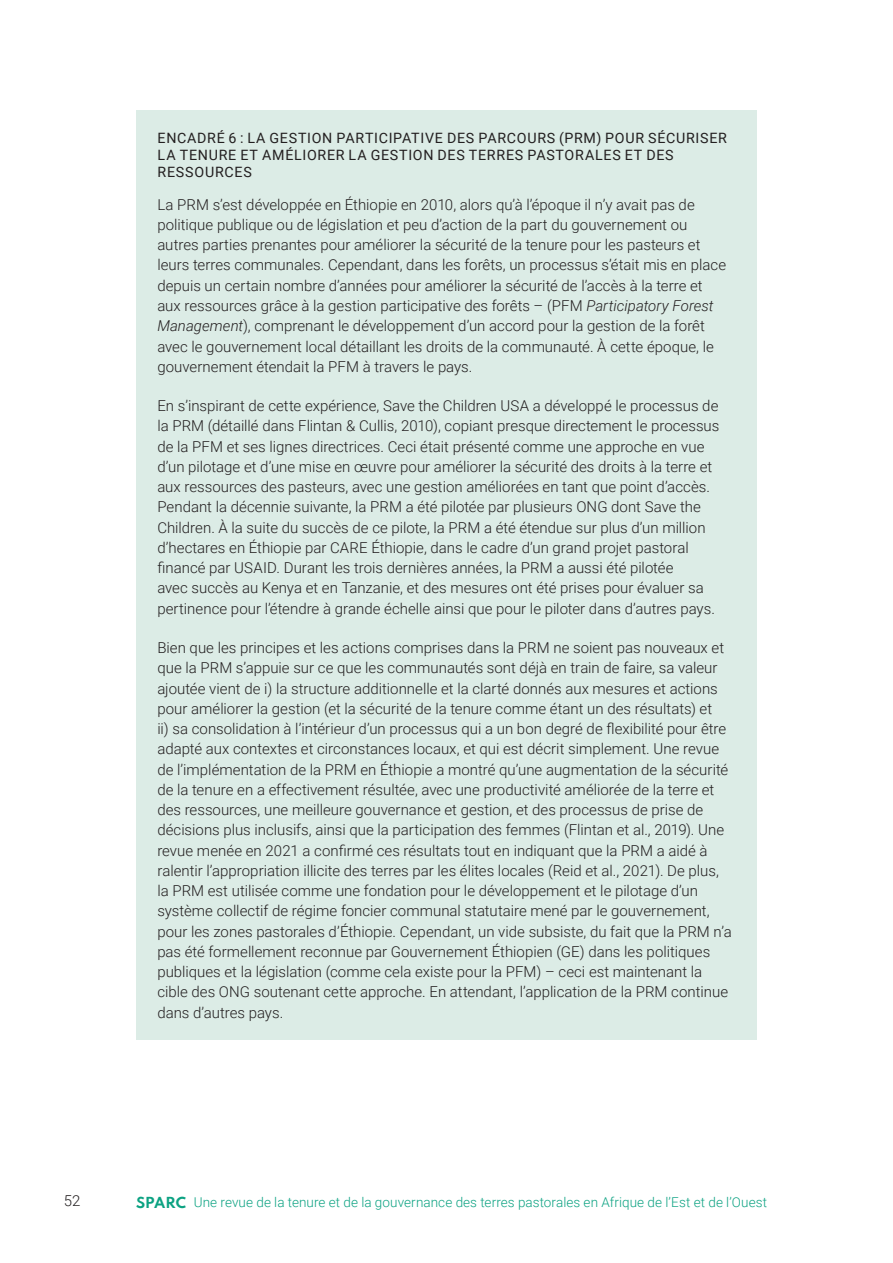
<style>
.page{position:relative;width:893px;height:1263px;background:#fff}
.page>*{position:absolute;margin:0;border:0;box-sizing:border-box;transform-origin:0 0}
.Body_copy{font:300 15px/20.2px "Roboto";color:#231f20}
.Figure_box_table_tit{font:14.25px/17.1px "Roboto";letter-spacing:.05em;color:#231f20}
.t1{font:300 13.5px "Roboto";letter-spacing:.005em;color:#0ca282}
.s1{font-style:italic}
.s2{font-family:"Spartan";font-weight:700}
</style>
<div class="page">
<div style="left:136px;top:111px;width:621px;height:929px;background:#dcece6"></div>
<p class="Figure_box_table_tit" style="left:158px;top:128px;width:571px">ENCADRÉ 6 : LA GESTION PARTICIPATIVE DES PARCOURS (PRM) POUR SÉCURISER<br>LA TENURE ET AMÉLIORER LA GESTION DES TERRES PASTORALES ET DES<br>RESSOURCES</p>
<p class="Body_copy" style="left:157px;top:194px;width:570px">La PRM s’est développée en Éthiopie en 2010, alors qu’à l’époque il n’y avait pas de politique publique ou de législation et peu d’action de la part du gouvernement ou autres parties prenantes pour améliorer la sécurité de la tenure pour les pasteurs et leurs terres communales. Cependant, dans les forêts, un processus s’était mis en place depuis un certain nombre d’années pour améliorer la sécurité de l’accès à la terre et aux ressources grâce à la gestion participative des forêts – (PFM <span class="s1">Participatory Forest Management</span>), comprenant le développement d’un accord pour la gestion de la forêt avec le gouvernement local détaillant les droits de la communauté. À cette époque, le gouvernement étendait la PFM à travers le pays.</p>
<p class="Body_copy" style="left:157px;top:395px;width:564px">En s’inspirant de cette expérience, Save the Children USA a développé le processus de la PRM (détaillé dans Flintan &amp; Cullis, 2010), copiant presque directement le processus de la PFM et ses lignes directrices. Ceci était présenté comme une approche en vue d’un pilotage et d’une mise en œuvre pour améliorer la sécurité des droits à la terre et aux ressources des pasteurs, avec une gestion améliorées en tant que point d’accès.<br>Pendant la décennie suivante, la PRM a été pilotée par plusieurs ONG dont Save the Children. À la suite du succès de ce pilote, la PRM a été étendue sur plus d’un million d’hectares en Éthiopie par CARE Éthiopie, dans le cadre d’un grand projet pastoral financé par USAID. Durant les trois dernières années, la PRM a aussi été pilotée<br>avec succès au Kenya et en Tanzanie, et des mesures ont été prises pour évaluer sa pertinence pour l’étendre à grande échelle ainsi que pour le piloter dans d’autres pays.</p>
<p class="Body_copy" style="left:157px;top:637px;width:576px">Bien que les principes et les actions comprises dans la PRM ne soient pas nouveaux et que la PRM s’appuie sur ce que les communautés sont déjà en train de faire, sa valeur ajoutée vient de i) la structure additionnelle et la clarté donnés aux mesures et actions pour améliorer la gestion (et la sécurité de la tenure comme étant un des résultats) et<br>ii) sa consolidation à l’intérieur d’un processus qui a un bon degré de flexibilité pour être adapté aux contextes et circonstances locaux, et qui est décrit simplement. Une revue de l’implémentation de la PRM en Éthiopie a montré qu’une augmentation de la sécurité de la tenure en a effectivement résultée, avec une productivité améliorée de la terre et des ressources, une meilleure gouvernance et gestion, et des processus de prise de décisions plus inclusifs, ainsi que la participation des femmes (Flintan et al., 2019). Une revue menée en 2021 a confirmé ces résultats tout en indiquant que la PRM a aidé à ralentir l’appropriation illicite des terres par les élites locales (Reid et al., 2021). De plus, la PRM est utilisée comme une fondation pour le développement et le pilotage d’un système collectif de régime foncier communal statutaire mené par le gouvernement, pour les zones pastorales d’Éthiopie. Cependant, un vide subsiste, du fait que la PRM n’a pas été formellement reconnue par Gouvernement Éthiopien (GE) dans les politiques publiques et la législation (comme cela existe pour la PFM) – ceci est maintenant la cible des ONG soutenant cette approche. En attendant, l’application de la PRM continue dans d’autres pays.</p>
<p class="Body_copy" style="left:64px;top:1190px;width:18px">52</p>
<p class="t1" style="left:136px;top:1193px;width:632px"><span class="s2">SPARC</span> Une revue de la tenure et de la gouvernance des terres pastorales en Afrique de l’Est et de l’Ouest</p>
</div>
